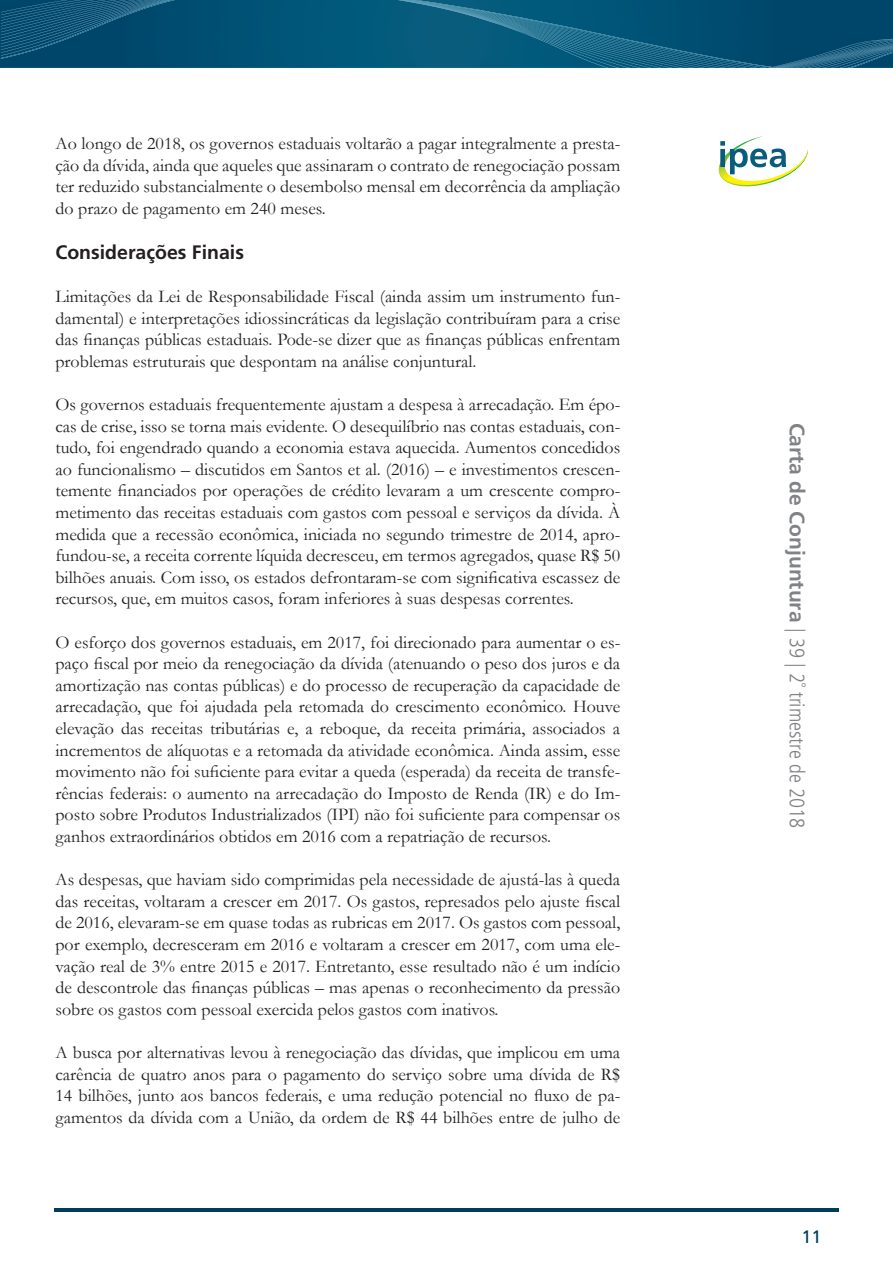
<style>
.page{position:relative;width:893px;height:1263px;background:#fff}
.page>*{position:absolute;margin:0;border:0;box-sizing:border-box;transform-origin:0 0}
.t1{font:condensed 21px "Frutiger 47 Light";color:#808285}
.t2{font:19.5px "Frutiger 65 Bold";color:#231f20}
.t3{font:18px/21.6px "Garamond";color:#231f20;text-align:justify}
.t4{font:18px "Frutiger 55 Roman";color:#013d59}
.s1{font-family:"Frutiger 65 Bold";font-stretch:normal}
</style>
<div class="page">
<svg style="left:0;top:0;width:893px;height:68px;background:#075578"></svg>
<hr style="left:54px;top:1209px;width:785px;height:3px;background:#013d59">
<img style="left:718px;top:136px;width:90px;height:50px">
<svg style="left:720px;top:141px;width:66px;height:33px"></svg>
<p class="t3" style="left:55px;top:132px;width:566px">Ao longo de 2018, os governos estaduais voltarão a pagar integralmente a presta&shy;ção da dívida, ainda que aqueles que assinaram o contrato de renegociação possam ter reduzido substancialmente o desembolso mensal em decorrência da ampliação do prazo de pagamento em 240 meses.</p>
<p class="t2" style="left:55px;top:240px;width:190px">Considerações Finais</p>
<p class="t3" style="left:55px;top:285px;width:566px">Limitações da Lei de Responsabilidade Fiscal (ainda assim um instrumento fun&shy;damental) e interpretações idiossincráticas da legislação contribuíram para a crise das finanças públicas estaduais. Pode-se dizer que as finanças públicas enfrentam problemas estruturais que despontam na análise conjuntural.</p>
<p class="t3" style="left:55px;top:393px;width:566px">Os governos estaduais frequentemente ajustam a despesa à arrecadação. Em épo&shy;cas de crise, isso se torna mais evidente. O desequilíbrio nas contas estaduais, con&shy;tudo, foi engendrado quando a economia estava aquecida. Aumentos concedidos ao funcionalismo – discutidos em Santos et al. (2016) – e investimentos crescen&shy;temente financiados por operações de crédito levaram a um crescente compro&shy;metimento das receitas estaduais com gastos com pessoal e serviços da dívida. À medida que a recessão econômica, iniciada no segundo trimestre de 2014, apro&shy;fundou-se, a receita corrente líquida decresceu, em termos agregados, quase R$ 50 bilhões anuais. Com isso, os estados defrontaram-se com significativa escassez de recursos, que, em muitos casos, foram inferiores à suas despesas correntes.</p>
<p class="t3" style="left:55px;top:631px;width:566px">O esforço dos governos estaduais, em 2017, foi direcionado para aumentar o es&shy;paço fiscal por meio da renegociação da dívida (atenuando o peso dos juros e da amortização nas contas públicas) e do processo de recuperação da capacidade de arrecadação, que foi ajudada pela retomada do crescimento econômico. Houve elevação das receitas tributárias e, a reboque, da receita primária, associados a incrementos de alíquotas e a retomada da atividade econômica. Ainda assim, esse movimento não foi suficiente para evitar a queda (esperada) da receita de transfe&shy;rências federais: o aumento na arrecadação do Imposto de Renda (IR) e do Im&shy;posto sobre Produtos Industrializados (IPI) não foi suficiente para compensar os ganhos extraordinários obtidos em 2016 com a repatriação de recursos.</p>
<p class="t3" style="left:55px;top:868px;width:566px">As despesas, que haviam sido comprimidas pela necessidade de ajustá-las à queda das receitas, voltaram a crescer em 2017. Os gastos, represados pelo ajuste fiscal de 2016, elevaram-se em quase todas as rubricas em 2017. Os gastos com pessoal, por exemplo, decresceram em 2016 e voltaram a crescer em 2017, com uma ele&shy;vação real de 3% entre 2015 e 2017. Entretanto, esse resultado não é um indício de descontrole das finanças públicas – mas apenas o reconhecimento da pressão sobre os gastos com pessoal exercida pelos gastos com inativos.</p>
<p class="t3" style="left:55px;top:1041px;width:566px">A busca por alternativas levou à renegociação das dívidas, que implicou em uma carência de quatro anos para o pagamento do serviço sobre uma dívida de R$ 14 bilhões, junto aos bancos federais, e uma redução potencial no fluxo de pa&shy;gamentos da dívida com a União, da ordem de R$ 44 bilhões entre de julho de</p>
<p class="t1" style="left:809px;top:423px;width:407px;rotate:90deg"><span class="s1">Carta de Conjuntura</span> | 39 | 2˚ trimestre de 2018</p>
<p class="t4" style="left:801px;top:1226px;width:22px">11</p>
</div>
